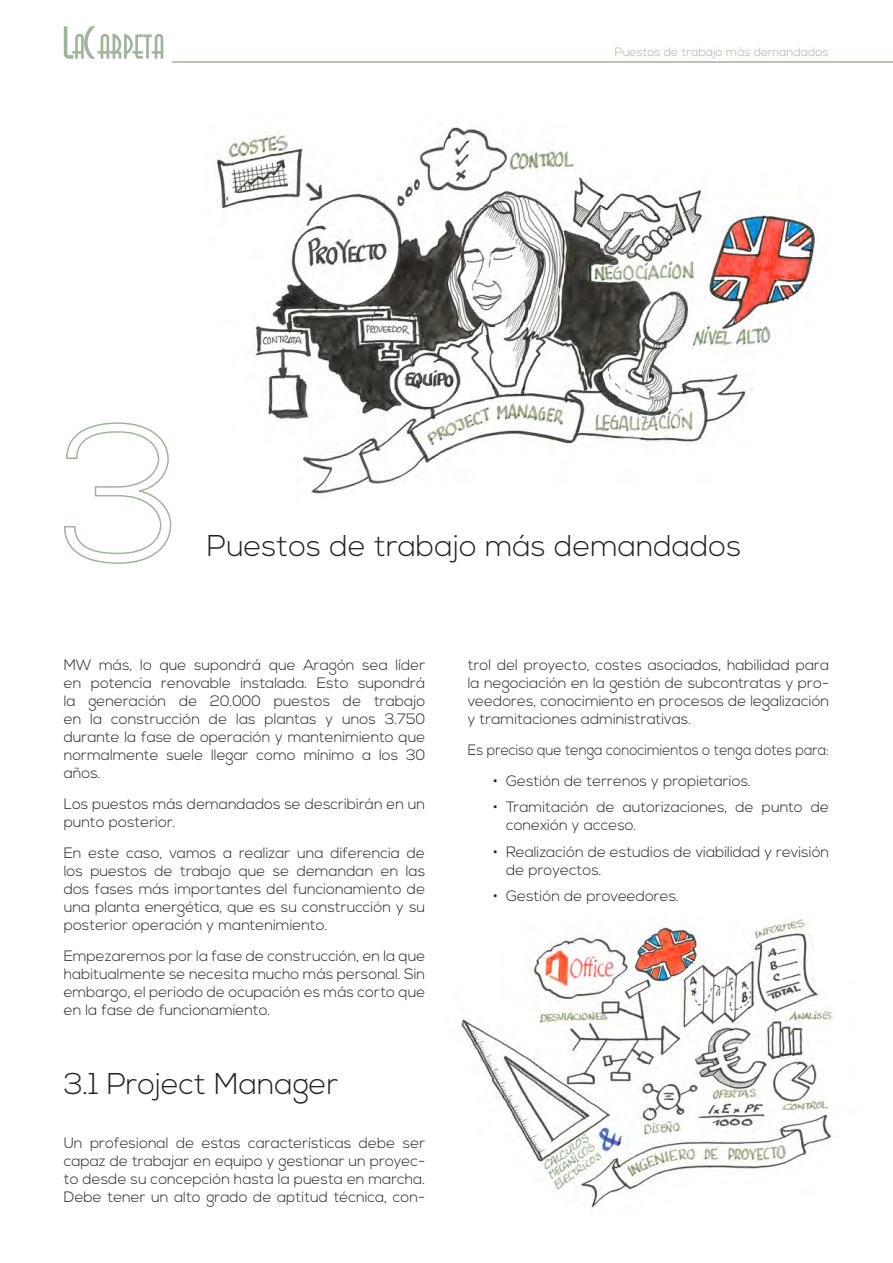
<style>
.page{position:relative;width:893px;height:1263px;background:#fff}
.page>*{position:absolute;margin:0;border:0;box-sizing:border-box;transform-origin:0 0}
.t1{font:300 30px "Nexa";color:#231f20}
.t2{font:300 15px/18px "Nexa";color:#231f20;text-align:justify}
.t3{font:300 15px "Nexa";color:#231f20;scale:.92 1}
.t4{font:300 12px "Nexa";color:#9fb59a}
</style>
<div class="page">
<svg style="left:64px;top:26px;width:99px;height:33px"></svg>
<hr style="left:172px;top:61px;width:721px;height:2px;background:#9fb59a">
<svg style="left:64px;top:422px;width:108px;height:142px"></svg>
<img style="left:214px;top:127px;width:604px;height:367px">
<img style="left:459px;top:918px;width:376px;height:290px">
<p class="t4" style="left:615px;top:45px;width:215px">Puestos de trabajo más demandados</p>
<h1 class="t1" style="left:207px;top:528px;width:536px">Puestos de trabajo más demandados</h1>
<p class="t2" style="left:64px;top:657px;width:363px">MW más, lo que supondrá que Aragón sea líder en potencia renovable instalada. Esto supondrá la generación de 20.000 puestos de trabajo en la construcción de las plantas y unos 3.750 durante la fase de operación y mantenimiento que normalmente suele llegar como mínimo a los 30 años.</p>
<p class="t2" style="left:64px;top:796px;width:363px">Los puestos más demandados se describirán en un punto posterior.</p>
<p class="t2" style="left:64px;top:844px;width:363px">En este caso, vamos a realizar una diferencia de los puestos de trabajo que se demandan en las dos fases más importantes del funcionamiento de una planta energética, que es su construcción y su posterior operación y mantenimiento.</p>
<p class="t2" style="left:64px;top:947px;width:363px">Empezaremos por la fase de construcción, en la que habitualmente se necesita mucho más personal. Sin embargo, el periodo de ocupación es más corto que en la fase de funcionamiento.</p>
<h1 class="t1" style="left:64px;top:1067px;width:276px">3.1 Project Manager</h1>
<p class="t2" style="left:64px;top:1135px;width:363px">Un profesional de estas características debe ser capaz de trabajar en equipo y gestionar un proyec&shy;to desde su concepción hasta la puesta en marcha.<br>Debe tener un alto grado de aptitud técnica, con-</p>
<p class="t2" style="left:468px;top:657px;width:363px">trol del proyecto, costes asociados, habilidad para la negociación en la gestión de subcontratas y pro&shy;veedores, conocimiento en procesos de legalización y tramitaciones administrativas.</p>
<p class="t3" style="left:468px;top:741px;width:394px">Es preciso que tenga conocimientos o tenga dotes para:</p>
<p class="t2" style="left:493px;top:772px;width:259px">• Gestión de terrenos y propietarios.</p>
<p class="t2" style="left:506px;top:799px;width:325px;text-indent:-13px">• Tramitación de autorizaciones, de punto de conexión y acceso.</p>
<p class="t2" style="left:506px;top:843px;width:325px;text-indent:-13px">• Realización de estudios de viabilidad y revisión de proyectos.</p>
<p class="t2" style="left:493px;top:888px;width:187px">• Gestión de proveedores.</p>
</div>
